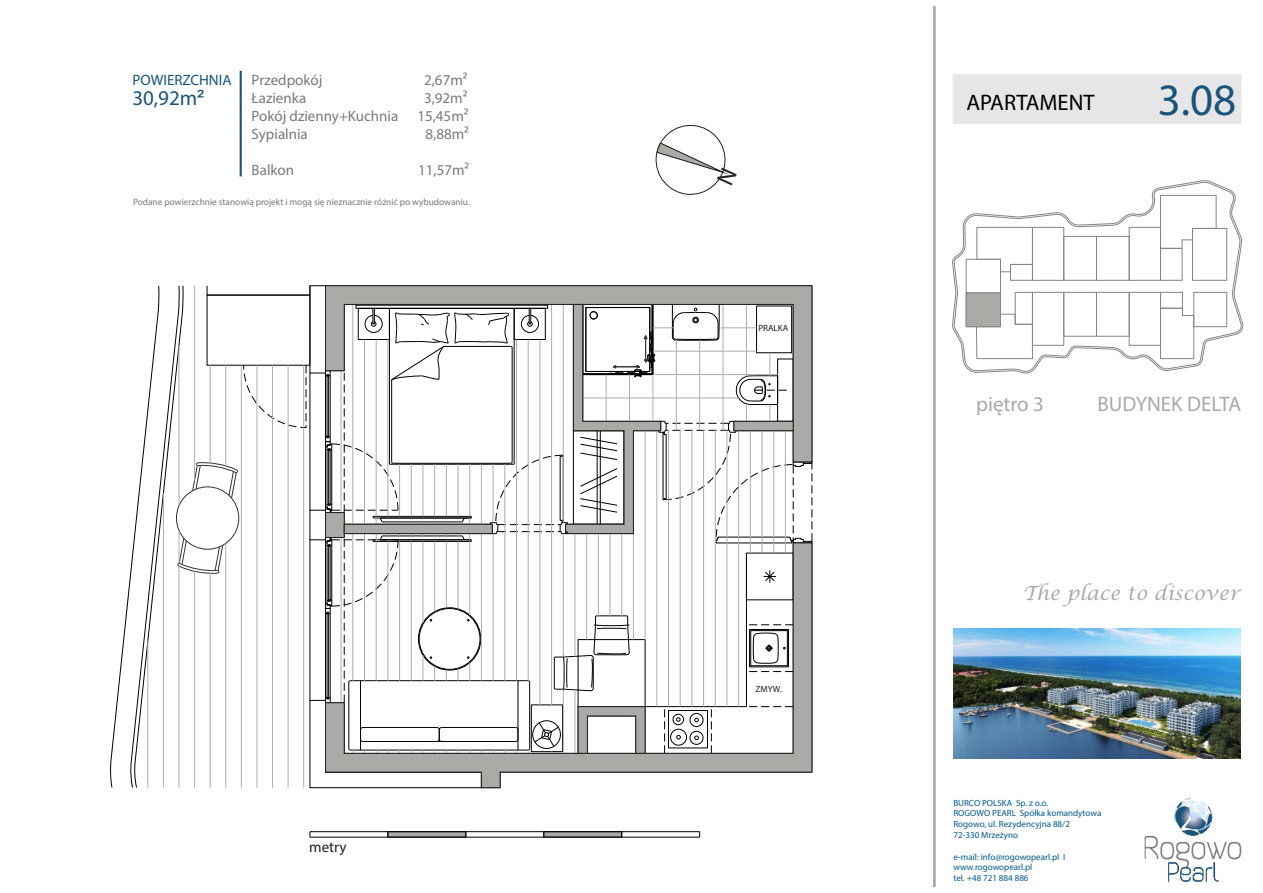
<style>
.page{position:relative;width:1263px;height:893px;background:#fff}
.page>*{position:absolute;margin:0;border:0;box-sizing:border-box;transform-origin:0 0}
.t1{font:45px "Myriad Pro";color:#1a5478}
.t2{font:22.5px "Myriad Pro";color:#000}
.t3{font:21px "Myriad Pro";color:#a9aaa4}
.t4{font:21px "Myriad Pro";color:#1a5478}
.t5{font:italic 19.5px "Lucida Calligraphy";color:#acaaa7}
.t6{font:15px "Myriad Pro";color:#787979}
.t7{font:15px "Myriad Pro";color:#1a5478}
.t8{font:15px "Myriad Pro";color:#231f20}
.t9{font:9.3px "Myriad Pro";color:#787979}
.t10{font:9px/10.8px "Myriad Pro";color:#005a8e}
.t11{font:9px "Myriad Pro";color:#231f20}
.s1{font-family:"Arial"}
</style>
<div class="page">
<img style="left:1144px;top:798px;width:98px;height:85px">
<svg style="left:933px;top:6px;width:3px;height:881px"></svg>
<img style="left:953px;top:628px;width:288px;height:130px">
<div style="left:953px;top:74px;width:289px;height:50px;background:#e6e6e8"></div>
<hr style="left:240px;top:71px;width:2px;height:105px;background:#1a5478">
<svg style="left:110px;top:285px;width:703px;height:503px"></svg>
<hr style="left:194px;top:286px;width:1px;height:194px;background:#adadad">
<hr style="left:179px;top:345px;width:1px;height:161px;background:#adadad">
<hr style="left:163px;top:493px;width:1px;height:295px;background:#adadad">
<hr style="left:210px;top:365px;width:1px;height:98px;background:#adadad">
<hr style="left:225px;top:365px;width:1px;height:101px;background:#adadad">
<hr style="left:241px;top:365px;width:1px;height:423px;background:#adadad">
<hr style="left:257px;top:365px;width:1px;height:423px;background:#adadad">
<hr style="left:303px;top:365px;width:1px;height:423px;background:#adadad">
<hr style="left:288px;top:365px;width:1px;height:423px;background:#adadad">
<hr style="left:272px;top:365px;width:1px;height:423px;background:#adadad">
<hr style="left:179px;top:530px;width:1px;height:33px;background:#adadad">
<hr style="left:210px;top:573px;width:1px;height:215px;background:#adadad">
<hr style="left:194px;top:571px;width:1px;height:217px;background:#adadad">
<hr style="left:225px;top:543px;width:1px;height:245px;background:#adadad">
<hr style="left:179px;top:566px;width:1px;height:222px;background:#adadad">
<hr style="left:148px;top:641px;width:1px;height:147px;background:#adadad">
<hr style="left:310px;top:831px;width:390px;height:1px;background:#000">
<hr style="left:310px;top:837px;width:390px;height:1px;background:#000">
<svg style="left:388px;top:831px;width:79px;height:6px"></svg>
<svg style="left:543px;top:831px;width:79px;height:6px"></svg>
<svg style="left:952px;top:180px;width:291px;height:194px"></svg>
<svg style="left:655px;top:124px;width:74px;height:71px"></svg>
<h3 class="t7" style="left:132px;top:74px;width:101px">POWIERZCHNIA</h3>
<h3 class="t4" style="left:132px;top:90px;width:73px">30,92m<span class="s1">²</span></h3>
<h3 class="t6" style="left:252px;top:74px;width:72px">Przedpokój</h3>
<h3 class="t6" style="left:424px;top:74px;width:45px">2,67m²</h3>
<h3 class="t6" style="left:252px;top:92px;width:56px">Łazienka</h3>
<h3 class="t6" style="left:424px;top:92px;width:45px">3,92m²</h3>
<h3 class="t6" style="left:252px;top:110px;width:148px">Pokój dzienny+Kuchnia</h3>
<h3 class="t6" style="left:417px;top:110px;width:53px">15,45m²</h3>
<h3 class="t6" style="left:252px;top:128px;width:58px">Sypialnia</h3>
<h3 class="t6" style="left:425px;top:128px;width:45px">8,88m²</h3>
<h3 class="t6" style="left:252px;top:164px;width:44px">Balkon</h3>
<h3 class="t6" style="left:418px;top:164px;width:53px">11,57m²</h3>
<p class="t9" style="left:133px;top:198px;width:338px">Podane powierzchnie stanowią projekt i mogą się nieznacznie różnić po wybudowaniu.</p>
<h3 class="t8" style="left:309px;top:841px;width:39px">metry</h3>
<p class="t11" style="left:758px;top:325px;width:31px">PRALKA</p>
<p class="t11" style="left:755px;top:685px;width:28px">ZMYW.</p>
<h2 class="t2" style="left:966px;top:93px;width:130px">APARTAMENT</h2>
<h1 class="t1" style="left:1158px;top:82px;width:80px">3.08</h1>
<h3 class="t3" style="left:976px;top:395px;width:69px">piętro 3</h3>
<h3 class="t3" style="left:1097px;top:395px;width:145px">BUDYNEK DELTA</h3>
<h3 class="t5" style="left:1023px;top:584px;width:219px">The place to discover</h3>
<p class="t10" style="left:953px;top:798px;width:149px">BURCO POLSKA Sp. z o.o.<br>ROGOWO PEARL Spółka komandytowa<br>Rogowo, ul. Rezydencyjna 88/2<br>72-330 Mrzeżyno</p>
<p class="t10" style="left:953px;top:852px;width:113px">e-mail: info@rogowopearl.pl I www.rogowopearl.pl<br>tel. +48 721 884 886</p>
</div>
